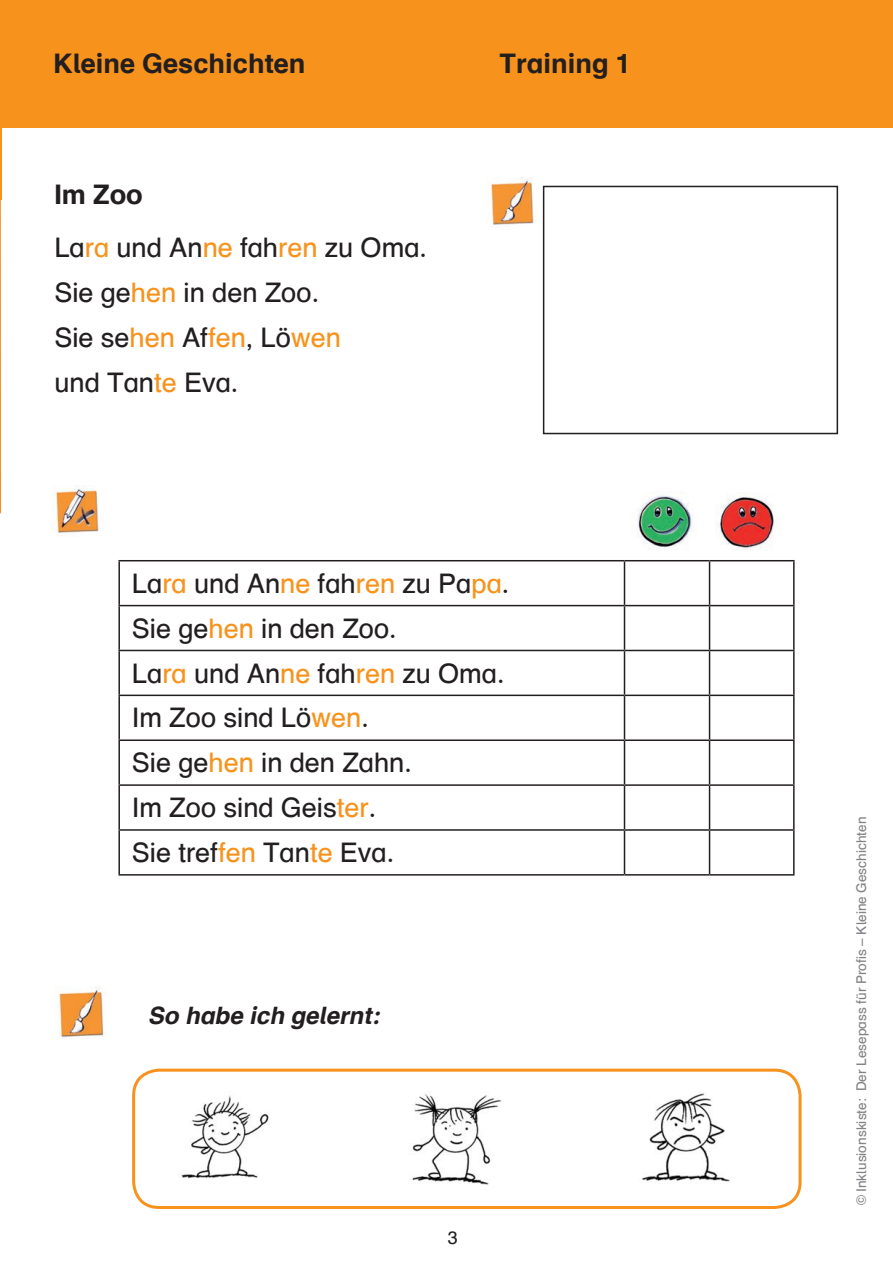
<style>
.page{position:relative;width:893px;height:1263px;background:#fff}
.page>*{position:absolute;margin:0;border:0;box-sizing:border-box;transform-origin:0 0}
.Folgezeile{font:27px/45px "Auer Schulbuch";color:#231f20}
.Folgezeile-2{font:700 27px "Auer Schulbuch";color:#231f20}
.t1{font:italic 700 24px "Auer Schulbuch";color:#231f20}
.t2{font:18px "Auer Schulbuch";color:#231f20}
.t3{font:13.5px "Auer Schulbuch";color:#808285}
.s1{color:#f7931d}
</style>
<div class="page">
<div style="left:0;top:0;width:893px;height:128px;background:#f7931d"></div>
<div style="left:132px;top:1069px;width:669px;height:140px;border:3px solid #f7931d;border-radius:26px"></div>
<img style="left:181px;top:1095px;width:88px;height:83px">
<img style="left:412px;top:1094px;width:90px;height:91px">
<img style="left:642px;top:1093px;width:88px;height:89px">
<img style="left:59px;top:988px;width:45px;height:51px">
<img style="left:490px;top:178px;width:44px;height:47px">
<img style="left:55px;top:485px;width:44px;height:48px">
<div style="left:543px;top:186px;width:295px;height:248px;border:2px solid #231f20"></div>
<hr style="left:118px;top:605px;width:506px;height:1px;background:#231f20">
<hr style="left:118px;top:650px;width:506px;height:1px;background:#231f20">
<hr style="left:118px;top:695px;width:506px;height:1px;background:#231f20">
<hr style="left:118px;top:739px;width:506px;height:2px;background:#231f20">
<hr style="left:118px;top:784px;width:506px;height:2px;background:#231f20">
<hr style="left:118px;top:829px;width:506px;height:2px;background:#231f20">
<hr style="left:624px;top:561px;width:1px;height:44px;background:#231f20">
<hr style="left:709px;top:561px;width:1px;height:44px;background:#231f20">
<hr style="left:624px;top:605px;width:85px;height:1px;background:#231f20">
<hr style="left:624px;top:606px;width:1px;height:44px;background:#231f20">
<hr style="left:709px;top:605px;width:86px;height:1px;background:#231f20">
<hr style="left:709px;top:606px;width:1px;height:44px;background:#231f20">
<hr style="left:624px;top:650px;width:85px;height:1px;background:#231f20">
<hr style="left:624px;top:651px;width:1px;height:44px;background:#231f20">
<hr style="left:709px;top:650px;width:86px;height:1px;background:#231f20">
<hr style="left:709px;top:651px;width:1px;height:44px;background:#231f20">
<hr style="left:624px;top:695px;width:85px;height:1px;background:#231f20">
<hr style="left:624px;top:696px;width:1px;height:43px;background:#231f20">
<hr style="left:709px;top:695px;width:86px;height:1px;background:#231f20">
<hr style="left:709px;top:696px;width:1px;height:43px;background:#231f20">
<hr style="left:624px;top:739px;width:85px;height:2px;background:#231f20">
<hr style="left:624px;top:741px;width:1px;height:43px;background:#231f20">
<hr style="left:709px;top:739px;width:86px;height:2px;background:#231f20">
<hr style="left:709px;top:741px;width:1px;height:43px;background:#231f20">
<hr style="left:624px;top:784px;width:85px;height:2px;background:#231f20">
<hr style="left:624px;top:786px;width:1px;height:43px;background:#231f20">
<hr style="left:709px;top:784px;width:86px;height:2px;background:#231f20">
<hr style="left:709px;top:786px;width:1px;height:43px;background:#231f20">
<hr style="left:624px;top:829px;width:85px;height:2px;background:#231f20">
<hr style="left:624px;top:831px;width:1px;height:43px;background:#231f20">
<hr style="left:709px;top:829px;width:86px;height:2px;background:#231f20">
<hr style="left:709px;top:831px;width:1px;height:43px;background:#231f20">
<hr style="left:118px;top:560px;width:506px;height:1px;background:#231f20">
<hr style="left:118px;top:561px;width:2px;height:44px;background:#231f20">
<hr style="left:624px;top:560px;width:85px;height:1px;background:#231f20">
<hr style="left:709px;top:560px;width:86px;height:1px;background:#231f20">
<hr style="left:793px;top:561px;width:2px;height:44px;background:#231f20">
<hr style="left:118px;top:606px;width:2px;height:44px;background:#231f20">
<hr style="left:793px;top:606px;width:2px;height:44px;background:#231f20">
<hr style="left:118px;top:651px;width:2px;height:44px;background:#231f20">
<hr style="left:793px;top:651px;width:2px;height:44px;background:#231f20">
<hr style="left:118px;top:696px;width:2px;height:43px;background:#231f20">
<hr style="left:793px;top:696px;width:2px;height:43px;background:#231f20">
<hr style="left:118px;top:741px;width:2px;height:43px;background:#231f20">
<hr style="left:793px;top:741px;width:2px;height:43px;background:#231f20">
<hr style="left:118px;top:786px;width:2px;height:43px;background:#231f20">
<hr style="left:793px;top:786px;width:2px;height:43px;background:#231f20">
<hr style="left:118px;top:831px;width:2px;height:43px;background:#231f20">
<hr style="left:793px;top:831px;width:2px;height:43px;background:#231f20">
<hr style="left:118px;top:874px;width:506px;height:1px;background:#231f20">
<hr style="left:624px;top:874px;width:85px;height:1px;background:#231f20">
<hr style="left:709px;top:874px;width:86px;height:1px;background:#231f20">
<img style="left:637px;top:495px;width:56px;height:55px">
<img style="left:718px;top:495px;width:56px;height:55px">
<hr style="left:0;top:0;width:1px;height:200px;background:#f7931d">
<svg style="left:0;top:200px;width:1px;height:314px"></svg>
<p class="Folgezeile-2" style="left:53px;top:46px;width:254px">Kleine Geschichten</p>
<p class="Folgezeile-2" style="left:500px;top:46px;width:133px">Training 1</p>
<p class="Folgezeile-2" style="left:54px;top:177px;width:90px">Im Zoo</p>
<p class="Folgezeile" style="left:54px;top:225px;width:374px">La<span class="s1">ra</span> und An<span class="s1">ne</span> fah<span class="s1">ren</span> zu Oma.</p>
<p class="Folgezeile" style="left:54px;top:270px;width:266px">Sie ge<span class="s1">hen</span> in den Zoo.</p>
<p class="Folgezeile" style="left:54px;top:315px;width:288px">Sie se<span class="s1">hen</span> Af<span class="s1">fen</span>, Lö<span class="s1">wen </span>und Tan<span class="s1">te</span> Eva.</p>
<p class="Folgezeile" style="left:132px;top:560px;width:379px">La<span class="s1">ra</span> und An<span class="s1">ne</span> fah<span class="s1">ren</span> zu Pa<span class="s1">pa</span>.</p>
<p class="Folgezeile" style="left:132px;top:605px;width:266px">Sie ge<span class="s1">hen</span> in den Zoo.</p>
<p class="Folgezeile" style="left:132px;top:650px;width:374px">La<span class="s1">ra</span> und An<span class="s1">ne</span> fah<span class="s1">ren</span> zu Oma.</p>
<p class="Folgezeile" style="left:132px;top:695px;width:238px">Im Zoo sind Lö<span class="s1">wen</span>.</p>
<p class="Folgezeile" style="left:132px;top:740px;width:282px">Sie ge<span class="s1">hen</span> in den Zahn.</p>
<p class="Folgezeile" style="left:132px;top:784px;width:246px">Im Zoo sind Geis<span class="s1">ter</span>.</p>
<p class="Folgezeile" style="left:132px;top:829px;width:264px">Sie tref<span class="s1">fen</span> Tan<span class="s1">te</span> Eva.</p>
<p class="t1" style="left:148px;top:1000px;width:233px">So habe ich gelernt:</p>
<p class="t2" style="left:448px;top:1226px;width:12px">3</p>
<p class="t3" style="left:853px;top:1205px;width:390px;rotate:-90deg">© Inklusionskiste: Der Lesepass für Profis – Kleine Geschichten</p>
</div>
